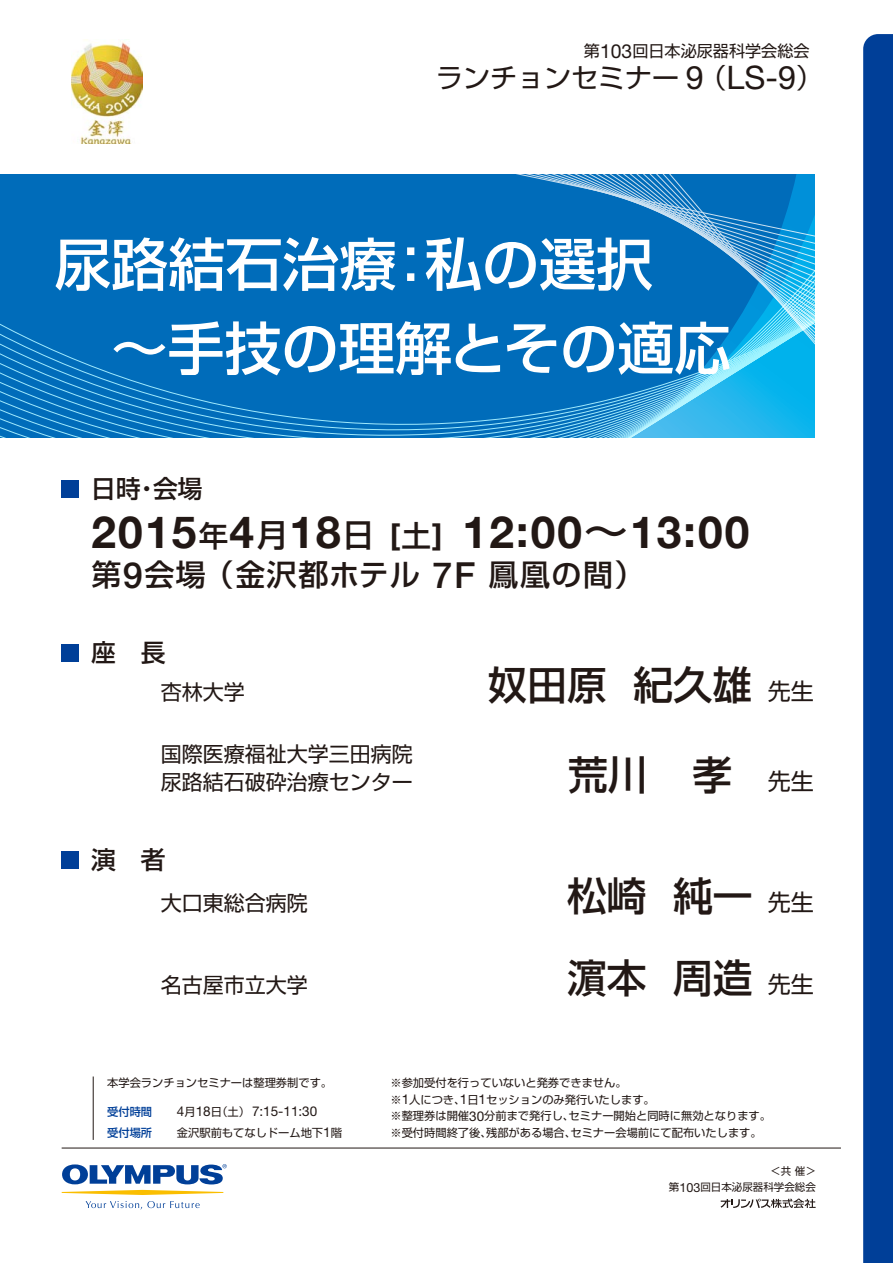
<style>
.page{position:relative;width:893px;height:1263px;background:#fff}
.page>*{position:absolute;margin:0;border:0;box-sizing:border-box;transform-origin:0 0}
.t1{font:500 57px/84px "Shin Go Pro";color:#fff}
.t2{font:700 44.25px "Helvetica Neue";letter-spacing:.05em;color:#221815}
.t3{font:500 39.6px "Shin Go Pro";color:#221815}
.t4{font:500 30px "Shin Go Pro";letter-spacing:.05em;color:#221815}
.t5{font:27px "Shin Go Pro";color:#221815}
.t6{font:500 24.75px "Shin Go Pro";color:#221815}
.t7{font:21px/28.5px "Shin Go Pro";color:#221815}
.t8{font:16.05px "Shin Go Pro";color:#221815}
.t9{font:13.5px "Helvetica Neue LT Std";color:#221815}
.t10{font:11.25px/16.5px "Shin Go Pro";color:#221815}
.t11{font:500 11.25px "Shin Go Pro";color:#003f98}
.t12{font:10.5px/16.5px "Shin Go Pro";color:#221815;text-align:right}
.s1{font-family:"Helvetica Neue LT Std";font-size:19.35px}
.s2{font-family:"Helvetica Neue LT Std";font-size:32.4px}
.s3{font-family:"Shin Go Pro";font-weight:500;font-size:29.55px}
.s4{font-family:"Shin Go Pro";font-weight:500;font-size:31.95px}
.s5{font-size:29.55px}
.s6{font-family:"Shin Go Pro";font-weight:500}
.s7{font-family:"Helvetica Neue LT Std";font-size:36px}
.s8{font-weight:400;font-size:23.1px}
.s9{font-family:"Shin Go Pro";font-size:11.25px}
.s10{font-family:"Helvetica Neue LT Std";font-size:13.5px}
.s11{font-family:"Helvetica Neue LT Std";font-size:12.6px}
</style>
<div class="page">
<svg style="left:0;top:174px;width:815px;height:251px;background:#0a77c0"></svg>
<div style="left:61px;top:480px;width:17px;height:18px;background:#003f98"></div>
<hr style="left:62px;top:1148px;width:779px;height:1px;background:#221815">
<svg style="left:62px;top:1190px;width:161px;height:5px"></svg>
<svg style="left:62px;top:1164px;width:165px;height:20px"></svg>
<svg style="left:86px;top:1201px;width:114px;height:9px"></svg>
<svg style="left:863px;top:34px;width:30px;height:1229px;background:#05439a"></svg>
<img style="left:72px;top:39px;width:70px;height:105px">
<hr style="left:93px;top:1076px;width:1px;height:64px;background:#221815">
<svg style="left:721px;top:1198px;width:95px;height:10px"></svg>
<div style="left:61px;top:644px;width:17px;height:17px;background:#003f98"></div>
<div style="left:61px;top:851px;width:17px;height:18px;background:#003f98"></div>
<h3 class="t8" style="left:584px;top:38px;width:227px">第<span class="s1">103</span>回日本泌尿器科学会総会</h3>
<h3 class="t5" style="left:436px;top:56px;width:388px">ランチョンセミナー <span class="s2">9</span>（<span class="s2">LS-9</span>）</h3>
<h1 class="t1" style="left:111px;top:215px;width:622px;text-indent:-56px">尿路結石治療：私の選択<br>～手技の理解とその適応</h1>
<h3 class="t6" style="left:91px;top:468px;width:113px">日時・会場</h3>
<h2 class="t2" style="left:91px;top:493px;width:660px">2015<span class="s3">年</span>4<span class="s4">月</span>18<span class="s4">日</span> <span class="s5">[</span><span class="s3">土</span><span class="s5">]</span> 12:00<span class="s6">～</span>13:00</h2>
<h3 class="t4" style="left:91px;top:550px;width:555px">第<span class="s7">9</span>会場（金沢都ホテル <span class="s7">7F</span> 鳳凰の間）</h3>
<h3 class="t6" style="left:91px;top:632px;width:76px">座 長</h3>
<h3 class="t7" style="left:161px;top:675px;width:85px">杏林大学</h3>
<h3 class="t7" style="left:161px;top:737px;width:253px">国際医療福祉大学三田病院尿路結石破砕治療センター</h3>
<h3 class="t6" style="left:91px;top:839px;width:76px">演 者</h3>
<h3 class="t7" style="left:161px;top:886px;width:148px">大口東総合病院</h3>
<h3 class="t7" style="left:161px;top:968px;width:148px">名古屋市立大学</h3>
<h3 class="t3" style="left:488px;top:653px;width:328px">奴田原 紀久雄 <span class="s8">先生</span></h3>
<h3 class="t3" style="left:568px;top:743px;width:248px">荒川 孝 <span class="s8">先生</span></h3>
<h3 class="t3" style="left:567px;top:864px;width:248px">松崎 純一 <span class="s8">先生</span></h3>
<h3 class="t3" style="left:567px;top:946px;width:248px">濵本 周造 <span class="s8">先生</span></h3>
<p class="t10" style="left:107px;top:1073px;width:226px">本学会ランチョンセミナーは整理券制です。</p>
<p class="t11" style="left:107px;top:1102px;width:46px">受付時間</p>
<p class="t9" style="left:177px;top:1103px;width:142px">4<span class="s9">月</span>18<span class="s9">日（土）</span> 7:15-11:30</p>
<p class="t11" style="left:107px;top:1123px;width:46px">受付場所</p>
<p class="t10" style="left:177px;top:1123px;width:167px">金沢駅前もてなしドーム地下<span class="s10">1</span>階</p>
<p class="t10" style="left:390px;top:1073px;width:382px">※参加受付を行っていないと発券できません。<br>※<span class="s10">1</span>人につき、<span class="s10">1</span>日<span class="s10">1</span>セッションのみ発行いたします。<br>※整理券は開催<span class="s10">30</span>分前まで発行し、セミナー開始と同時に無効となります。※受付時間終了後、残部がある場合、セミナー会場前にて配布いたします。</p>
<p class="t12" style="left:669px;top:1161px;width:149px">＜共催＞<br>第<span class="s11">103</span>回日本泌尿器科学会総会</p>
</div>
